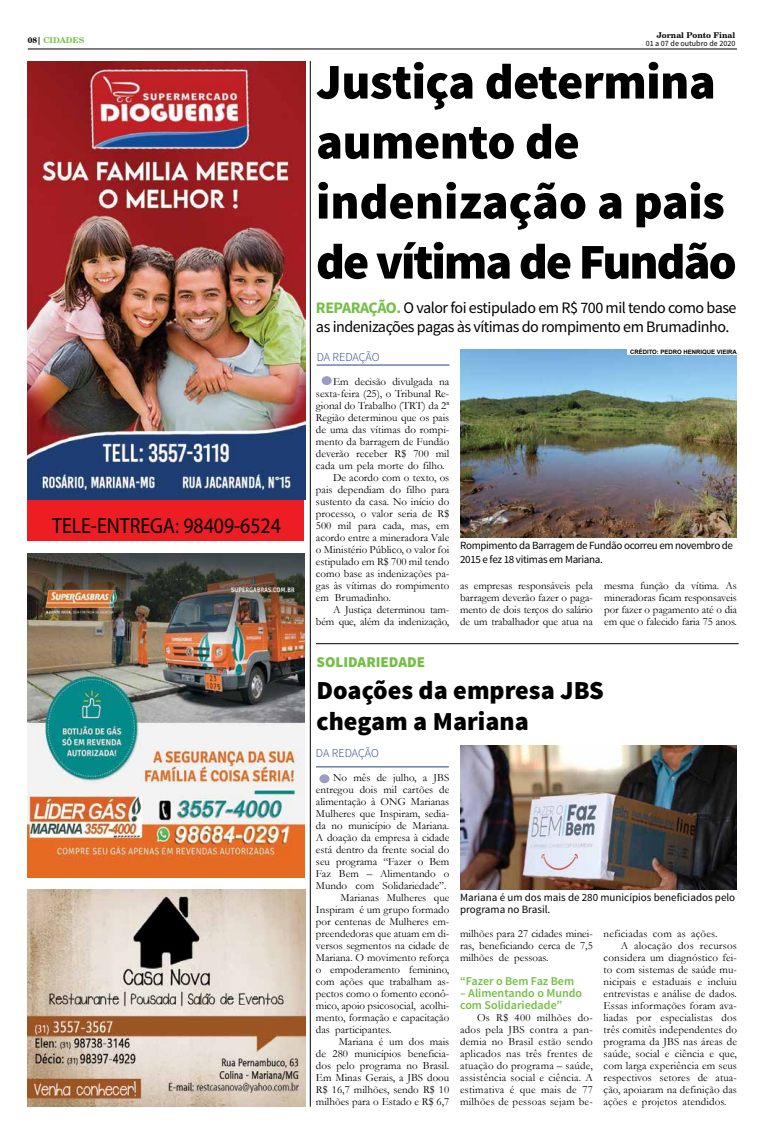
<style>
.page{position:relative;width:766px;height:1134px;background:#fff}
.page>*{position:absolute;margin:0;border:0;box-sizing:border-box;transform-origin:0 0}
.t1{font:900 50px/60px "Source Sans Pro";letter-spacing:-.01em;color:#000}
.t2{font:900 26px/31.2px "Source Sans Pro";color:#000}
.t3{font:22px "Myriad Pro";color:#000;scale:.9 1}
.t4{font:16px/19.2px "Source Sans Pro";letter-spacing:-.03em;color:#000}
.t5{font:900 15px "Source Sans Pro";color:#72bf44}
.t6{font:600 12px/12px "Source Sans Pro";color:#72bf44}
.t7{font:300 12px "Source Sans Pro";letter-spacing:-.01em;color:#25408f}
.t8{font:11px/12px "Garamond";color:#000;text-align:justify}
.t9{font:11px/13.2px "Source Sans Pro";letter-spacing:-.03em;color:#000}
.t10{font:11px/12px "Source Sans Pro";color:#000}
.t11{font:11px "Garamond";letter-spacing:.02em;color:#000}
.t12{font:8px "Source Sans Pro";color:#000}
.t13{font:700 8px "Century Schlbk Cyrillic BT";color:#000}
.t14{font:700 8px "Century Schlbk Cyrillic BT";color:#72bf44}
.t15{font:700 6px "Arial";color:#000}
.s1{color:#000}
.s2{font-weight:700;color:#72bf44}
</style>
<div class="page">
<hr style="left:28px;top:49px;width:708px;height:1px;background:#000">
<div style="left:28px;top:500px;width:276px;height:41px;background:#ed1d24"></div>
<img style="left:28px;top:61px;width:277px;height:439px">
<img style="left:28px;top:553px;width:276px;height:324px">
<img style="left:28px;top:889px;width:277px;height:218px">
<hr style="left:310px;top:61px;width:1px;height:1046px;background:#000">
<hr style="left:316px;top:365px;width:133px;height:1px;background:#25408f">
<div style="left:321px;top:376px;width:10px;height:9px;background:#9b9bc5;border-radius:50%"></div>
<img style="left:460px;top:349px;width:276px;height:189px">
<div style="left:627px;top:350px;width:109px;height:5px;background:#fff"></div>
<div style="left:319px;top:774px;width:10px;height:9px;background:#9b9bc5;border-radius:50%"></div>
<hr style="left:316px;top:643px;width:422px;height:1px;background:#000">
<hr style="left:316px;top:766px;width:133px;height:1px;background:#25408f">
<img style="left:460px;top:745px;width:276px;height:144px">
<p class="t14" style="left:28px;top:35px;width:58px"><span class="s1">08|</span> CIDADES</p>
<h3 class="t3" style="left:52px;top:512px;width:255px">TELE-ENTREGA: 98409-6524</h3>
<p class="t13" style="left:656px;top:30px;width:80px">Jornal Ponto Final</p>
<p class="t12" style="left:645px;top:38px;width:91px">01 a 07 de outubro de 2020</p>
<h1 class="t1" style="left:316px;top:54px;width:422px">Justiça determina aumento de indenização a pais de vítima de Fundão</h1>
<h3 class="t4" style="left:316px;top:298px;width:422px"><span class="s2">REPARAÇÃO.</span> O valor foi estipulado em R$ 700 mil tendo como base as indenizações pagas às vítimas do rompimento em Brumadinho.</h3>
<p class="t7" style="left:316px;top:350px;width:64px">DA REDAÇÃO</p>
<p class="t8" style="left:333px;top:375px;width:118px">Em decisão divulgada na</p>
<p class="t8" style="left:316px;top:387px;width:135px">sexta-feira (25), o Tribunal Re-</p>
<p class="t8" style="left:316px;top:399px;width:135px">gional do Trabalho (TRT) da 2ª</p>
<p class="t8" style="left:316px;top:411px;width:135px">Região determinou que os pais</p>
<p class="t8" style="left:316px;top:423px;width:135px">de uma das vítimas do rompi-</p>
<p class="t8" style="left:316px;top:435px;width:135px">mento da barragem de Fundão</p>
<p class="t8" style="left:316px;top:447px;width:135px">deverão receber R$ 700 mil</p>
<p class="t8" style="left:316px;top:459px;width:130px">cada um pela morte do filho.</p>
<p class="t8" style="left:333px;top:471px;width:118px">De acordo com o texto, os</p>
<p class="t8" style="left:316px;top:483px;width:135px">pais dependiam do filho para</p>
<p class="t8" style="left:316px;top:495px;width:135px">sustento da casa. No início do</p>
<p class="t8" style="left:316px;top:507px;width:135px">processo, o valor seria de R$</p>
<p class="t8" style="left:316px;top:519px;width:135px">500 mil para cada, mas, em</p>
<p class="t8" style="left:316px;top:531px;width:135px">acordo entre a mineradora Vale</p>
<p class="t8" style="left:316px;top:543px;width:135px">o Ministério Público, o valor foi</p>
<p class="t8" style="left:316px;top:555px;width:135px">estipulado em R$ 700 mil tendo</p>
<p class="t8" style="left:316px;top:567px;width:135px">como base as indenizações pa-</p>
<p class="t8" style="left:316px;top:579px;width:135px">gas às vítimas do rompimento</p>
<p class="t8" style="left:316px;top:591px;width:76px">em Brumadinho.</p>
<p class="t8" style="left:333px;top:603px;width:118px">A Justiça determinou tam-</p>
<p class="t8" style="left:316px;top:615px;width:135px">bém que, além da indenização,</p>
<p class="t15" style="left:629px;top:348px;width:108px">CRÉDITO: PEDRO HENRIQUE VIEIRA</p>
<p class="t9" style="left:460px;top:539px;width:274px">Rompimento da Barragem de Fundão ocorreu em novembro de<br>2015 e fez 18 vitimas em Mariana.</p>
<p class="t8" style="left:460px;top:579px;width:134px">as empresas responsáveis pela barragem deverão fazer o paga&shy;mento de dois terços do salário de um trabalhador que atua na</p>
<p class="t8" style="left:604px;top:579px;width:134px">mesma função da vítima. As mineradoras ficam responsaveis por fazer o pagamento até o dia em que o falecido faria 75 anos.</p>
<h3 class="t5" style="left:316px;top:652px;width:110px">SOLIDARIEDADE</h3>
<h2 class="t2" style="left:316px;top:676px;width:289px">Doações da empresa JBS chegam a Mariana</h2>
<p class="t8" style="left:333px;top:771px;width:118px">No mês de julho, a JBS</p>
<p class="t8" style="left:316px;top:783px;width:135px">entregou dois mil cartões de</p>
<p class="t8" style="left:316px;top:795px;width:135px">alimentação à ONG Marianas</p>
<p class="t8" style="left:316px;top:807px;width:135px">Mulheres que Inspiram, sedia-</p>
<p class="t8" style="left:316px;top:819px;width:135px">da no município de Mariana.</p>
<p class="t8" style="left:316px;top:831px;width:135px">A doação da empresa à cidade</p>
<p class="t8" style="left:316px;top:843px;width:135px">está dentro da frente social do</p>
<p class="t8" style="left:316px;top:855px;width:135px">seu programa “Fazer o Bem</p>
<p class="t8" style="left:316px;top:867px;width:135px">Faz Bem – Alimentando o</p>
<p class="t8" style="left:316px;top:879px;width:132px">Mundo com Solidariedade”.</p>
<p class="t8" style="left:340px;top:891px;width:110px">Marianas Mulheres que</p>
<p class="t8" style="left:316px;top:903px;width:135px">Inspiram é um grupo formado</p>
<p class="t8" style="left:316px;top:915px;width:135px">por centenas de Mulheres em-</p>
<p class="t8" style="left:316px;top:927px;width:135px">preendedoras que atuam em di-</p>
<p class="t8" style="left:316px;top:939px;width:135px">versos segmentos na cidade de</p>
<p class="t8" style="left:316px;top:951px;width:135px">Mariana. O movimento reforça</p>
<p class="t8" style="left:316px;top:963px;width:135px">o empoderamento feminino,</p>
<p class="t8" style="left:316px;top:975px;width:135px">com ações que trabalham as-</p>
<p class="t8" style="left:316px;top:987px;width:135px">pectos como o fomento econô-</p>
<p class="t8" style="left:316px;top:999px;width:135px">mico, apoio psicosocial, acolhi-</p>
<p class="t8" style="left:316px;top:1011px;width:135px">mento, formação e capacitação</p>
<p class="t8" style="left:316px;top:1023px;width:77px">das participantes.</p>
<p class="t8" style="left:338px;top:1035px;width:112px">Mariana é um dos mais</p>
<p class="t8" style="left:316px;top:1047px;width:135px">de 280 municípios beneficia-</p>
<p class="t8" style="left:316px;top:1059px;width:135px">dos pelo programa no Brasil.</p>
<p class="t8" style="left:316px;top:1071px;width:135px">Em Minas Gerais, a JBS doou</p>
<p class="t8" style="left:316px;top:1083px;width:135px">R$ 16,7 milhões, sendo R$ 10</p>
<p class="t8" style="left:316px;top:1095px;width:135px">milhões para o Estado e R$ 6,7</p>
<p class="t7" style="left:316px;top:746px;width:64px">DA REDAÇÃO</p>
<p class="t10" style="left:460px;top:892px;width:276px">Mariana é um dos mais de 280 municípios beneficiados pelo programa no Brasil.</p>
<p class="t11" style="left:603px;top:926px;width:115px">neficiadas com as ações.</p>
<p class="t11" style="left:620px;top:938px;width:118px">A alocação dos recursos</p>
<p class="t8" style="left:603px;top:951px;width:135px">considera um diagnóstico fei-</p>
<p class="t8" style="left:603px;top:963px;width:135px">to com sistemas de saúde mu-</p>
<p class="t8" style="left:603px;top:975px;width:135px">nicipais e estaduais e incluiu</p>
<p class="t8" style="left:603px;top:987px;width:135px">entrevistas e análise de dados.</p>
<p class="t8" style="left:603px;top:999px;width:135px">Essas informações foram ava-</p>
<p class="t8" style="left:603px;top:1011px;width:135px">liadas por especialistas dos</p>
<p class="t8" style="left:603px;top:1023px;width:135px">três comitês independentes do</p>
<p class="t8" style="left:603px;top:1035px;width:135px">programa da JBS nas áreas de</p>
<p class="t8" style="left:603px;top:1047px;width:135px">saúde, social e ciência e que,</p>
<p class="t8" style="left:603px;top:1059px;width:135px">com larga experiência em seus</p>
<p class="t8" style="left:603px;top:1071px;width:135px">respectivos setores de atua-</p>
<p class="t8" style="left:603px;top:1083px;width:135px">ção, apoiaram na definição das</p>
<p class="t8" style="left:603px;top:1095px;width:124px">ações e projetos atendidos.</p>
<p class="t8" style="left:460px;top:927px;width:134px">milhões para 27 cidades minei&shy;ras, beneficiando cerca de 7,5 milhões de pessoas.</p>
<p class="t6" style="left:460px;top:975px;width:115px">“Fazer o Bem Faz Bem</p>
<p class="t6" style="left:460px;top:987px;width:123px">– Alimentando o Mundo com Solidariedade”</p>
<p class="t8" style="left:460px;top:1011px;width:134px;text-indent:17px">Os R$ 400 milhões do&shy;ados pela JBS contra a pan&shy;demia no Brasil estão sendo aplicados nas três frentes de atuação do programa – saúde, assistência social e ciência. A estimativa é que mais de 77 milhões de pessoas sejam be-</p>
</div>
